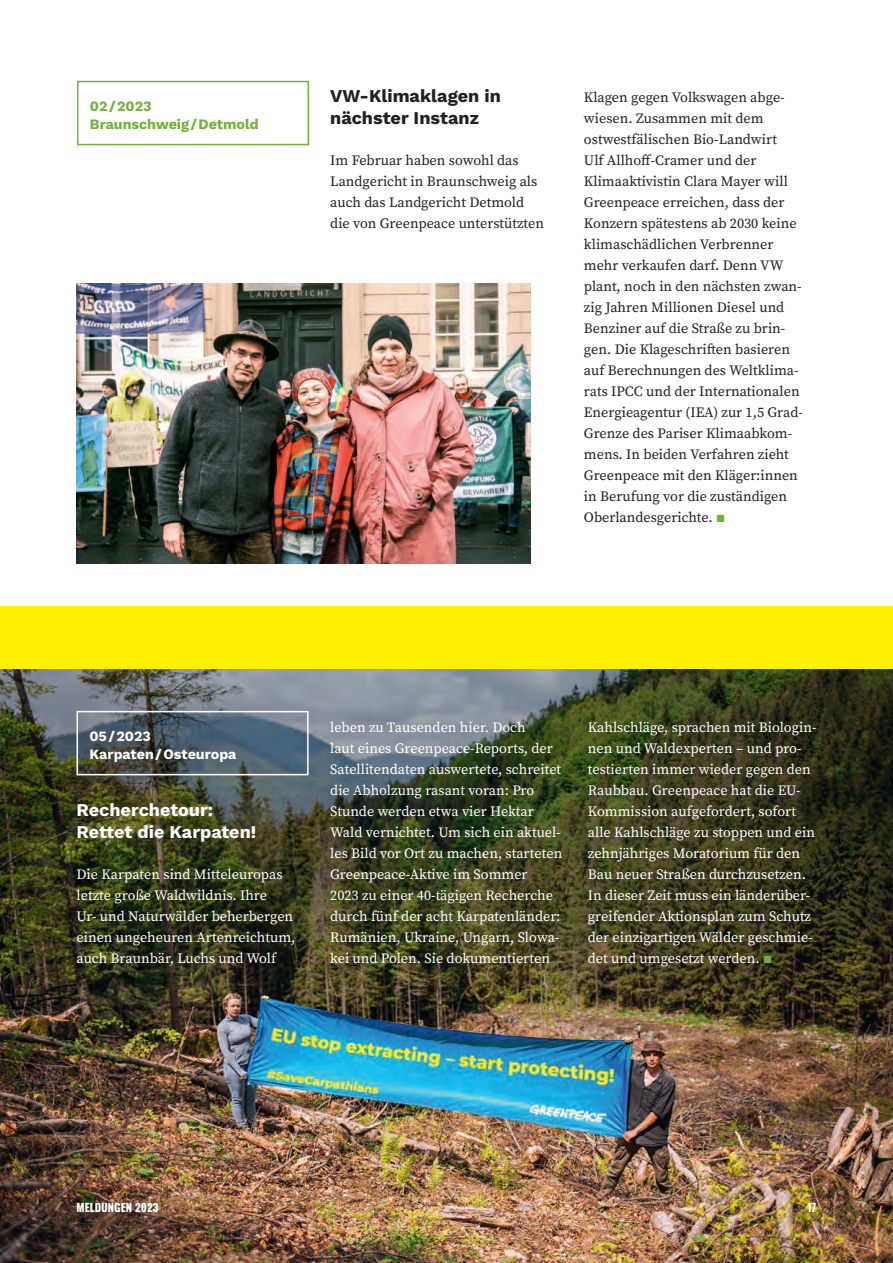
<style>
.page{position:relative;width:893px;height:1263px;background:#fff}
.page>*{position:absolute;margin:0;border:0;box-sizing:border-box;transform-origin:0 0}
.Subline_2_weiß__ohne_Nummerierung{font:700 18px/22.5px "Work Sans";color:#fff}
.Subline_2_weiß__ohne_Nummerierung-2{font:700 18px/22.5px "Work Sans";color:#231f20}
.Fließtext_Thema__ohne_Einzug{font:14.25px/21px "Source Serif Pro";color:#fff}
.Fließtext_Thema__ohne_Einzug-2{font:14.25px/21px "Source Serif Pro";color:#231f20}
.Meldungen___Zeit_Ort_ALTERNATIV{font:700 14.25px/18px "Work Sans";color:#73b13b}
.Meldungen___Zeit_Ort_ALTERNATIV-2{font:700 14.25px/18px "Work Sans";color:#fff}
.Footertitel{font:11.25px "Zodiac Sans";color:#fff}
.Paginierung{font:11.25px "Zodiac Sans";color:#fff}
.s1{font-family:"Work Sans";font-weight:700;color:#73b13b}
</style>
<div class="page">
<img style="left:0;top:669px;width:893px;height:594px">
<div style="left:0;top:606px;width:893px;height:63px;background:#fff101"></div>
<div style="left:77px;top:81px;width:232px;height:64px;border:2px solid #73b13b"></div>
<div style="left:61px;top:695px;width:263px;height:96px;background:#231f20;opacity:.4"></div>
<div style="left:77px;top:711px;width:232px;height:64px;border:2px solid #fff"></div>
<div style="left:62px;top:789px;width:246px;height:190px;background:#231f20;opacity:.4"></div>
<div style="left:316px;top:707px;width:260px;height:272px;background:#231f20;opacity:.4"></div>
<div style="left:579px;top:712px;width:245px;height:263px;background:#231f20;opacity:.35"></div>
<img style="left:77px;top:284px;width:453px;height:280px">
<div style="left:793px;top:1187px;width:37px;height:39px;background:#231f20;opacity:.4"></div>
<p class="Meldungen___Zeit_Ort_ALTERNATIV" style="left:90px;top:96px;width:170px">02 / 2023<br>Braunschweig / Detmold</p>
<p class="Subline_2_weiß__ohne_Nummerierung-2" style="left:330px;top:84px;width:172px">VW-Klimaklagen in nächster Instanz</p>
<p class="Fließtext_Thema__ohne_Einzug-2" style="left:330px;top:150px;width:215px">Im Februar haben sowohl das<br>Landgericht in Braunschweig als auch das Landgericht Detmold die von Greenpeace unterstützten</p>
<p class="Fließtext_Thema__ohne_Einzug-2" style="left:584px;top:87px;width:220px">Klagen gegen Volkswagen abge&shy;wiesen. Zusammen mit dem ostwestfälischen Bio-Landwirt<br>Ulf Allhoff-Cramer und der<br>Klimaaktivistin Clara Mayer will<br>Greenpeace erreichen, dass der<br>Konzern spätestens ab 2030 keine klimaschädlichen Verbrenner mehr verkaufen darf. Denn VW plant, noch in den nächsten zwan&shy;zig Jahren Millionen Diesel und<br>Benziner auf die Straße zu brin&shy;gen. Die Klageschriften basieren auf Berechnungen des Weltklima&shy;rats IPCC und der Internationalen<br>Energieagentur (IEA) zur 1,5 Grad-<br>Grenze des Pariser Klimaabkom&shy;mens. In beiden Verfahren zieht<br>Greenpeace mit den Kläger:innen in Berufung vor die zuständigen<br>Oberlandesgerichte. <span class="s1">▪</span></p>
<p class="Meldungen___Zeit_Ort_ALTERNATIV-2" style="left:90px;top:726px;width:148px">05 / 2023<br>Karpaten / Osteuropa</p>
<p class="Subline_2_weiß__ohne_Nummerierung" style="left:77px;top:798px;width:181px">Recherchetour:<br>Rettet die Karpaten!</p>
<p class="Fließtext_Thema__ohne_Einzug" style="left:77px;top:864px;width:220px">Die Karpaten sind Mitteleuropas letzte große Waldwildnis. Ihre<br>Ur- und Naturwälder beherbergen einen ungeheuren Artenreichtum, auch Braunbär, Luchs und Wolf</p>
<p class="Fließtext_Thema__ohne_Einzug" style="left:330px;top:717px;width:234px">leben zu Tausenden hier. Doch<br>laut eines Greenpeace-Reports, der Satellitendaten auswertete, schreitet die Abholzung rasant voran: Pro Stunde werden etwa vier Hektar Wald vernichtet. Um sich ein aktuel&shy;les Bild vor Ort zu machen, starteten Greenpeace-Aktive im Sommer<br>2023 zu einer 40-tägigen Recherche durch fünf der acht Karpatenländer:<br>Rumänien, Ukraine, Ungarn, Slowa&shy;kei und Polen. Sie dokumentierten</p>
<p class="Fließtext_Thema__ohne_Einzug" style="left:588px;top:717px;width:230px">Kahlschläge, sprachen mit Biologin&shy;nen und Waldexperten – und pro&shy;testierten immer wieder gegen den Raubbau. Greenpeace hat die EU-Kommission aufgefordert, sofort alle Kahlschläge zu stoppen und ein zehnjähriges Moratorium für den Bau neuer Straßen durchzusetzen.<br>In dieser Zeit muss ein länderüber&shy;greifender Aktionsplan zum Schutz der einzigartigen Wälder geschmie&shy;det und umgesetzt werden. <span class="s1">▪</span></p>
<p class="Footertitel" style="left:77px;top:1201px;width:84px">MELDUNGEN 2023</p>
<p class="Paginierung" style="left:807px;top:1201px;width:11px">17</p>
</div>
